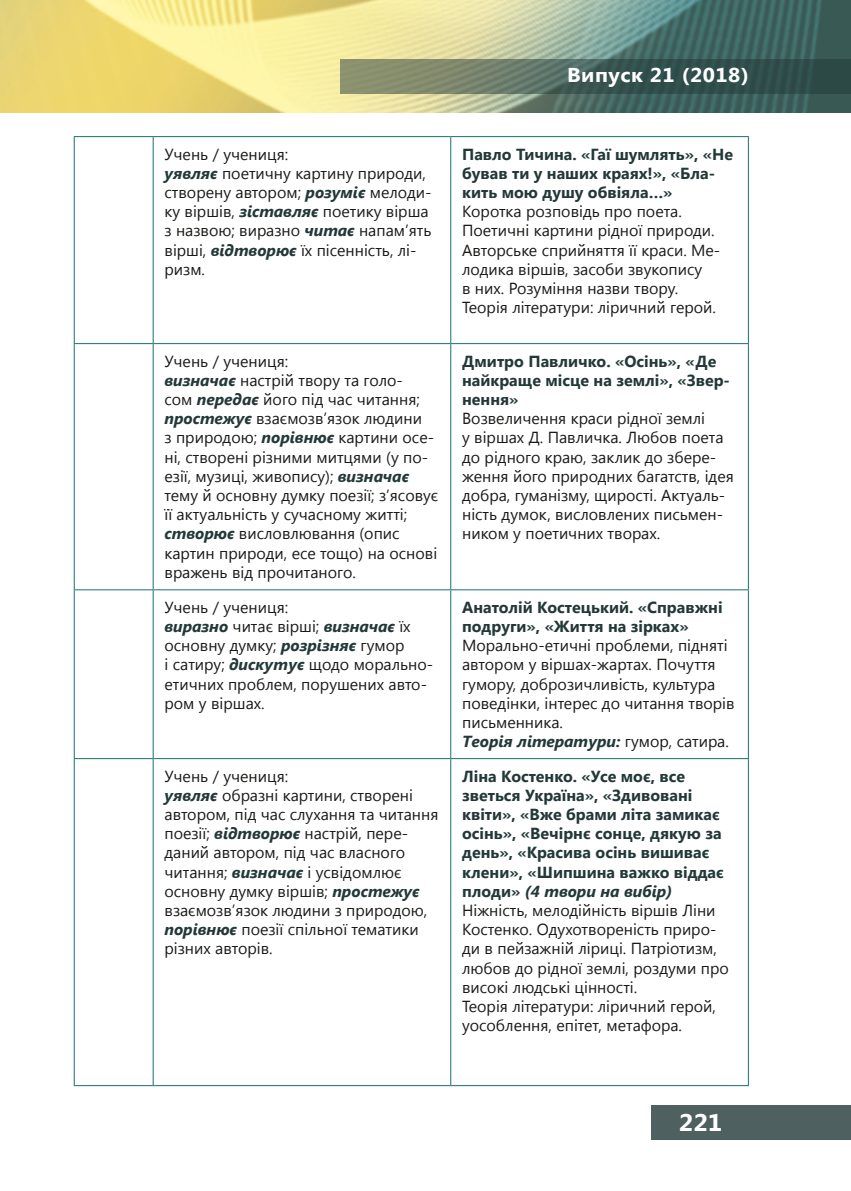
<style>
.page{position:relative;width:851px;height:1191px;background:#fff}
.page>*{position:absolute;margin:0;border:0;box-sizing:border-box;transform-origin:0 0}
.t1{font:700 24px "Segoe UI";color:#fff;scale:1.05 1}
.t2{font:700 20px "Segoe UI";letter-spacing:.025em;color:#fff;scale:1.06 1}
.Табл{font:16px/19.2px "Segoe UI";color:#1a1a18}
.Табл-2{font:700 16px/19.2px "Segoe UI";color:#223938}
.Табл-3{font:italic 700 16px "Segoe UI";color:#223938}
.s1{font-weight:700;font-style:italic;color:#223938}
.s2{font-weight:400;font-style:normal;color:#1a1a18}
.s3{font-style:italic}
</style>
<div class="page">
<img style="left:0;top:0;width:850px;height:113px">
<svg style="left:340px;top:60px;width:510px;height:34px;background:#52675b"></svg>
<div style="left:651px;top:1106px;width:199px;height:34px;background:#4e605f"></div>
<hr style="left:74px;top:136px;width:79px;height:1px;background:#1b6d72">
<hr style="left:74px;top:137px;width:1px;height:206px;background:#1b6d72">
<hr style="left:153px;top:136px;width:297px;height:1px;background:#1b6d72">
<hr style="left:153px;top:137px;width:1px;height:206px;background:#1b6d72">
<hr style="left:450px;top:136px;width:298px;height:1px;background:#1b6d72">
<hr style="left:450px;top:137px;width:1px;height:206px;background:#1b6d72">
<hr style="left:747px;top:137px;width:1px;height:206px;background:#1b6d72">
<hr style="left:74px;top:343px;width:79px;height:1px;background:#1b6d72">
<hr style="left:74px;top:344px;width:1px;height:245px;background:#1b6d72">
<hr style="left:153px;top:343px;width:297px;height:1px;background:#1b6d72">
<hr style="left:153px;top:344px;width:1px;height:245px;background:#1b6d72">
<hr style="left:450px;top:343px;width:298px;height:1px;background:#1b6d72">
<hr style="left:450px;top:344px;width:1px;height:245px;background:#1b6d72">
<hr style="left:747px;top:344px;width:1px;height:245px;background:#1b6d72">
<hr style="left:74px;top:589px;width:79px;height:1px;background:#1b6d72">
<hr style="left:74px;top:590px;width:1px;height:168px;background:#1b6d72">
<hr style="left:153px;top:589px;width:297px;height:1px;background:#1b6d72">
<hr style="left:153px;top:590px;width:1px;height:168px;background:#1b6d72">
<hr style="left:450px;top:589px;width:298px;height:1px;background:#1b6d72">
<hr style="left:450px;top:590px;width:1px;height:168px;background:#1b6d72">
<hr style="left:747px;top:590px;width:1px;height:168px;background:#1b6d72">
<hr style="left:74px;top:758px;width:79px;height:1px;background:#1b6d72">
<hr style="left:74px;top:759px;width:1px;height:326px;background:#1b6d72">
<hr style="left:153px;top:758px;width:297px;height:1px;background:#1b6d72">
<hr style="left:153px;top:759px;width:1px;height:326px;background:#1b6d72">
<hr style="left:450px;top:758px;width:298px;height:1px;background:#1b6d72">
<hr style="left:450px;top:759px;width:1px;height:326px;background:#1b6d72">
<hr style="left:747px;top:759px;width:1px;height:326px;background:#1b6d72">
<hr style="left:74px;top:1085px;width:79px;height:1px;background:#1b6d72">
<hr style="left:153px;top:1085px;width:297px;height:1px;background:#1b6d72">
<hr style="left:450px;top:1085px;width:298px;height:1px;background:#1b6d72">
<p class="Табл" style="left:164px;top:144px;width:125px">Учень / учениця:</p>
<p class="Табл" style="left:164px;top:163px;width:268px"><span class="s1">уявляє</span> поетичну картину природи, створену автором; <span class="s1">розуміє</span> мелоди&shy;ку віршів, <span class="s1">зіставляє</span> поетику вірша з назвою; виразно <span class="s1">читає</span> напам’ять вірші, <span class="s1">відтворює</span> їх пісенність, лі&shy;ризм.</p>
<p class="Табл" style="left:164px;top:350px;width:125px">Учень / учениця:</p>
<p class="Табл" style="left:164px;top:370px;width:275px"><span class="s1">визначає</span> настрій твору та голо-<br>сом <span class="s1">передає</span> його під час читання; <span class="s1">простежує</span> взаємозв’язок людини<br>з природою; <span class="s1">порівнює</span> картини осе&shy;ні, створені різними митцями (у по&shy;езії, музиці, живопису); <span class="s1">визначає </span>тему й основну думку поезії; з’ясовує її актуальність у сучасному житті; <span class="s1">створює</span> висловлювання (опис картин природи, есе тощо) на основі вражень від прочитаного.</p>
<p class="Табл" style="left:164px;top:597px;width:125px">Учень / учениця:</p>
<p class="Табл" style="left:164px;top:616px;width:270px"><span class="s1">виразно</span> читає вірші; <span class="s1">визначає</span> їх основну думку; <span class="s1">розрізняє</span> гумор<br>і сатиру; <span class="s1">дискутує</span> щодо морально&shy;етичних проблем, порушених авто&shy;ром у віршах.</p>
<p class="Табл" style="left:164px;top:765px;width:125px">Учень / учениця:</p>
<p class="Табл" style="left:164px;top:785px;width:275px"><span class="s1">уявляє</span> образні картини, створені автором, під час слухання та читання поезії; <span class="s1">відтворює</span> настрій, пере&shy;даний автором, під час власного читання; <span class="s1">визначає</span> і усвідомлює основну думку віршів; <span class="s1">простежує </span>взаємозв’язок людини з природою, <span class="s1">порівнює</span> поезії спільної тематики різних авторів.</p>
<p class="t2" style="left:567px;top:61px;width:173px">Випуск 21 (2018)</p>
<p class="Табл-2" style="left:462px;top:143px;width:272px">Павло Тичина. «Гаї шумлять», «Не бував ти у наших краях!», «Бла&shy;кить мою душу обвіяла…»</p>
<p class="Табл" style="left:462px;top:201px;width:221px">Коротка розповідь про поета.</p>
<p class="Табл" style="left:462px;top:220px;width:260px">Поетичні картини рідної природи.<br>Авторське сприйняття її краси. Ме&shy;лодика віршів, засоби звукопису<br>в них. Розуміння назви твору.</p>
<p class="Табл" style="left:462px;top:297px;width:255px">Теорія літератури: ліричний герой.</p>
<p class="Табл-2" style="left:462px;top:350px;width:269px">Дмитро Павличко. «Осінь», «Де найкраще місце на землі», «Звер&shy;нення»</p>
<p class="Табл" style="left:462px;top:408px;width:273px">Возвеличення краси рідної землі<br>у віршах Д. Павличка. Любов поета до рідного краю, заклик до збере&shy;ження його природних багатств, ідея добра, гуманізму, щирості. Актуаль&shy;ність думок, висловлених письмен&shy;ником у поетичних творах.</p>
<p class="Табл-2" style="left:462px;top:596px;width:262px">Анатолій Костецький. «Справжні подруги», «Життя на зірках»</p>
<p class="Табл" style="left:462px;top:635px;width:274px">Морально-етичні проблеми, підняті автором у віршах-жартах. Почуття гумору, доброзичливість, культура поведінки, інтерес до читання творів письменника.</p>
<p class="Табл-3" style="left:462px;top:730px;width:268px">Теорія літератури: <span class="s2">гумор, сатира.</span></p>
<p class="Табл-2" style="left:462px;top:765px;width:263px">Ліна Костенко. «Усе моє, все зветься Україна», «Здивовані квіти», «Вже брами літа замикає осінь», «Вечірнє сонце, дякую за день», «Красива осінь вишиває клени», «Шипшина важко віддає плоди» <span class="s3">(4 твори на вибір)</span></p>
<p class="Табл" style="left:462px;top:900px;width:268px">Ніжність, мелодійність віршів Ліни Костенко. Одухотвореність приро&shy;ди в пейзажній ліриці. Патріотизм, любов до рідної землі, роздуми про високі людські цінності.</p>
<p class="Табл" style="left:462px;top:996px;width:255px">Теорія літератури: ліричний герой, уособлення, епітет, метафора.</p>
<h1 class="t1" style="left:678px;top:1105px;width:43px">221</h1>
</div>
